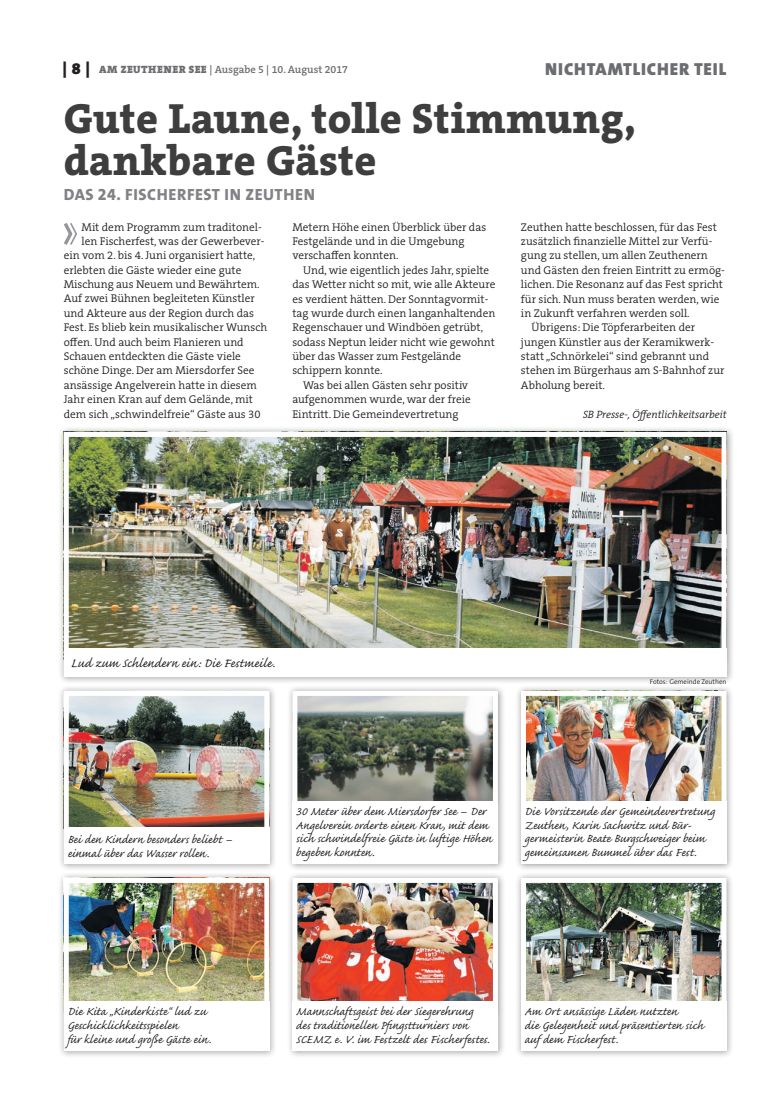
<style>
.page{position:relative;width:762px;height:1117px;background:#fff}
.page>*{position:absolute;margin:0;border:0;box-sizing:border-box;transform-origin:0 0}
.t1{font:800 42.5px/42.5px "The Serif B W8";letter-spacing:.01em;color:#3e3e3f}
.t2{font:900 17.5px "The Sans B W9";letter-spacing:.045em;color:#6c6d70}
.t3{font:16.25px "Caflisch Script";color:#231f20}
.t4{font:800 16.25px "The Sans B W8";letter-spacing:.035em;color:#808285}
.t5{font:15px/13.8px "Caflisch Script";color:#231f20}
.t6{font:300 11.25px/14.4px "The Serif B W4";color:#231f20}
.t7{font:600 10.62px "The Serif B W6";color:#6c6d70}
.t8{font:italic 300 10.62px "The Serif B W4";color:#231f20}
.t9{font:300 6.88px "The Sans B W4";color:#231f20}
.s1{font-family:"The Serif B W9";font-weight:900;font-size:16.25px;color:#231f20}
.s2{font-family:"The Serif B W9";font-weight:900}
</style>
<div class="page">
<svg style="left:64px;top:223px;width:13px;height:22px"></svg>
<div style="left:58px;top:426px;width:676px;height:258px;background:#231f20;opacity:.45"></div>
<img style="left:70px;top:438px;width:650px;height:209px">
<div style="left:64px;top:432px;width:662px;height:244px;border:5px solid #fff"></div>
<div style="left:64px;top:647px;width:662px;height:29px;background:#fff"></div>
<div style="left:58px;top:871px;width:219px;height:187px;background:#231f20;opacity:.45"></div>
<img style="left:70px;top:883px;width:193px;height:117px">
<div style="left:64px;top:877px;width:205px;height:173px;border:5px solid #fff"></div>
<div style="left:287px;top:685px;width:219px;height:186px;background:#231f20;opacity:.45"></div>
<img style="left:298px;top:696px;width:194px;height:105px">
<div style="left:292px;top:690px;width:206px;height:173px;border:5px solid #fff"></div>
<div style="left:515px;top:685px;width:219px;height:186px;background:#231f20;opacity:.45"></div>
<img style="left:527px;top:696px;width:193px;height:105px">
<div style="left:521px;top:690px;width:205px;height:173px;border:5px solid #fff"></div>
<div style="left:287px;top:871px;width:219px;height:187px;background:#231f20;opacity:.45"></div>
<img style="left:298px;top:883px;width:194px;height:117px">
<div style="left:292px;top:877px;width:206px;height:173px;border:5px solid #fff"></div>
<div style="left:515px;top:871px;width:219px;height:187px;background:#231f20;opacity:.45"></div>
<img style="left:527px;top:883px;width:193px;height:117px">
<div style="left:521px;top:877px;width:205px;height:173px;border:5px solid #fff"></div>
<div style="left:58px;top:685px;width:219px;height:186px;background:#231f20;opacity:.45"></div>
<img style="left:70px;top:696px;width:193px;height:130px">
<div style="left:64px;top:690px;width:205px;height:173px;border:5px solid #fff"></div>
<div style="left:64px;top:1000px;width:205px;height:50px;background:#fff"></div>
<div style="left:292px;top:1000px;width:206px;height:50px;background:#fff"></div>
<div style="left:292px;top:801px;width:206px;height:62px;background:#fff"></div>
<div style="left:521px;top:1000px;width:205px;height:50px;background:#fff"></div>
<div style="left:521px;top:801px;width:205px;height:62px;background:#fff"></div>
<div style="left:64px;top:826px;width:205px;height:37px;background:#fff"></div>
<p class="t7" style="left:63px;top:63px;width:287px"><span class="s1">| 8 |</span> <span class="s2">AM ZEUTHENER SEE</span> | Ausgabe 5 | 10. August 2017</p>
<h2 class="t2" style="left:545px;top:58px;width:183px">NICHTAMTLICHER TEIL</h2>
<h1 class="t1" style="left:64px;top:96px;width:574px">Gute Laune, tolle Stimmung, dankbare Gäste</h1>
<h3 class="t4" style="left:64px;top:184px;width:253px">DAS 24. FISCHERFEST IN ZEUTHEN</h3>
<p class="t6" style="left:82px;top:219px;width:182px">Mit dem Programm zum traditonel-</p>
<p class="t6" style="left:82px;top:234px;width:184px">len Fischerfest, was der Gewerbever-</p>
<p class="t6" style="left:64px;top:248px;width:193px">ein vom 2. bis 4. Juni organisiert hatte,</p>
<p class="t6" style="left:64px;top:263px;width:179px">erlebten die Gäste wieder eine gute</p>
<p class="t6" style="left:64px;top:277px;width:197px">Mischung aus Neuem und Bewährtem.</p>
<p class="t6" style="left:64px;top:291px;width:192px">Auf zwei Bühnen begleiteten Künstler</p>
<p class="t6" style="left:64px;top:306px;width:192px">und Akteure aus der Region durch das</p>
<p class="t6" style="left:64px;top:320px;width:205px">Fest. Es blieb kein musikalischer Wunsch</p>
<p class="t6" style="left:64px;top:334px;width:181px">offen. Und auch beim Flanieren und</p>
<p class="t6" style="left:64px;top:349px;width:179px">Schauen entdeckten die Gäste viele</p>
<p class="t6" style="left:64px;top:363px;width:192px">schöne Dinge. Der am Miersdorfer See</p>
<p class="t6" style="left:64px;top:378px;width:195px">ansässige Angelverein hatte in diesem</p>
<p class="t6" style="left:64px;top:392px;width:191px">Jahr einen Kran auf dem Gelände, mit</p>
<p class="t6" style="left:64px;top:406px;width:198px">dem sich „schwindelfreie“ Gäste aus 30</p>
<p class="t6" style="left:292px;top:219px;width:195px">Metern Höhe einen Überblick über das<br>Festgelände und in die Umgebung verschaffen konnten.</p>
<p class="t6" style="left:303px;top:263px;width:188px">Und, wie eigentlich jedes Jahr, spielte</p>
<p class="t6" style="left:292px;top:277px;width:204px">das Wetter nicht so mit, wie alle Akteure</p>
<p class="t6" style="left:292px;top:291px;width:198px">es verdient hätten. Der Sonntagvormit-</p>
<p class="t6" style="left:292px;top:306px;width:204px">tag wurde durch einen langanhaltenden</p>
<p class="t6" style="left:292px;top:320px;width:192px">Regenschauer und Windböen getrübt,</p>
<p class="t6" style="left:292px;top:334px;width:204px">sodass Neptun leider nicht wie gewohnt</p>
<p class="t6" style="left:292px;top:349px;width:170px">über das Wasser zum Festgelände</p>
<p class="t6" style="left:292px;top:363px;width:92px">schippern konnte.</p>
<p class="t6" style="left:303px;top:378px;width:167px">Was bei allen Gästen sehr positiv</p>
<p class="t6" style="left:292px;top:392px;width:180px">aufgenommen wurde, war der freie</p>
<p class="t6" style="left:292px;top:406px;width:168px">Eintritt. Die Gemeindevertretung</p>
<p class="t6" style="left:521px;top:219px;width:197px">Zeuthen hatte beschlossen, für das Fest</p>
<p class="t6" style="left:521px;top:234px;width:193px">zusätzlich finanzielle Mittel zur Verfü-</p>
<p class="t6" style="left:521px;top:248px;width:188px">gung zu stellen, um allen Zeuthenern</p>
<p class="t6" style="left:521px;top:263px;width:205px">und Gästen den freien Eintritt zu ermög-</p>
<p class="t6" style="left:521px;top:277px;width:203px">lichen. Die Resonanz auf das Fest spricht</p>
<p class="t6" style="left:521px;top:291px;width:200px">für sich. Nun muss beraten werden, wie</p>
<p class="t6" style="left:521px;top:306px;width:170px">in Zukunft verfahren werden soll.</p>
<p class="t6" style="left:531px;top:320px;width:165px">Übrigens: Die Töpferarbeiten der</p>
<p class="t6" style="left:521px;top:335px;width:195px">jungen Künstler aus der Keramikwerk-</p>
<p class="t6" style="left:521px;top:349px;width:190px">statt „Schnörkelei“ sind gebrannt und</p>
<p class="t6" style="left:521px;top:363px;width:205px">stehen im Bürgerhaus am S-Bahnhof zur</p>
<p class="t6" style="left:521px;top:378px;width:85px">Abholung bereit.</p>
<p class="t8" style="left:583px;top:407px;width:145px">SB Presse-, Öffentlichkeitsarbeit</p>
<h3 class="t3" style="left:71px;top:655px;width:206px">Lud zum Schlendern ein: Die Festmeile.</h3>
<p class="t9" style="left:650px;top:677px;width:78px">Fotos: Gemeinde Zeuthen</p>
<h3 class="t5" style="left:67px;top:833px;width:167px">Bei den Kindern besonders beliebt – einmal über das Wasser rollen.</h3>
<h3 class="t5" style="left:296px;top:804px;width:197px">30 Meter über dem Miersdorfer See – Der Angelverein orderte einen Kran, mit dem sich schwindelfreie Gäste in luftige Höhen begeben konnten.</h3>
<h3 class="t5" style="left:524px;top:804px;width:192px">Die Vorsitzende der Gemeindevertretung Zeuthen, Karin Sachwitz und Bür&shy;germeisterin Beate Burgschweiger beim gemeinsamen Bummel über das Fest.</h3>
<h3 class="t5" style="left:67px;top:1004px;width:145px">Die Kita „Kinderkiste“ lud zu<br>Geschicklichkeitsspielen<br>für kleine und große Gäste ein.</h3>
<h3 class="t5" style="left:296px;top:1004px;width:195px">Mannschaftsgeist bei der Siegerehrung des traditionellen Pfingstturniers von<br>SCEMZ e. V. im Festzelt des Fischerfestes.</h3>
<h3 class="t5" style="left:524px;top:1004px;width:180px">Am Ort ansässige Läden nutzten<br>die Gelegenheit und präsentierten sich auf dem Fischerfest.</h3>
</div>
